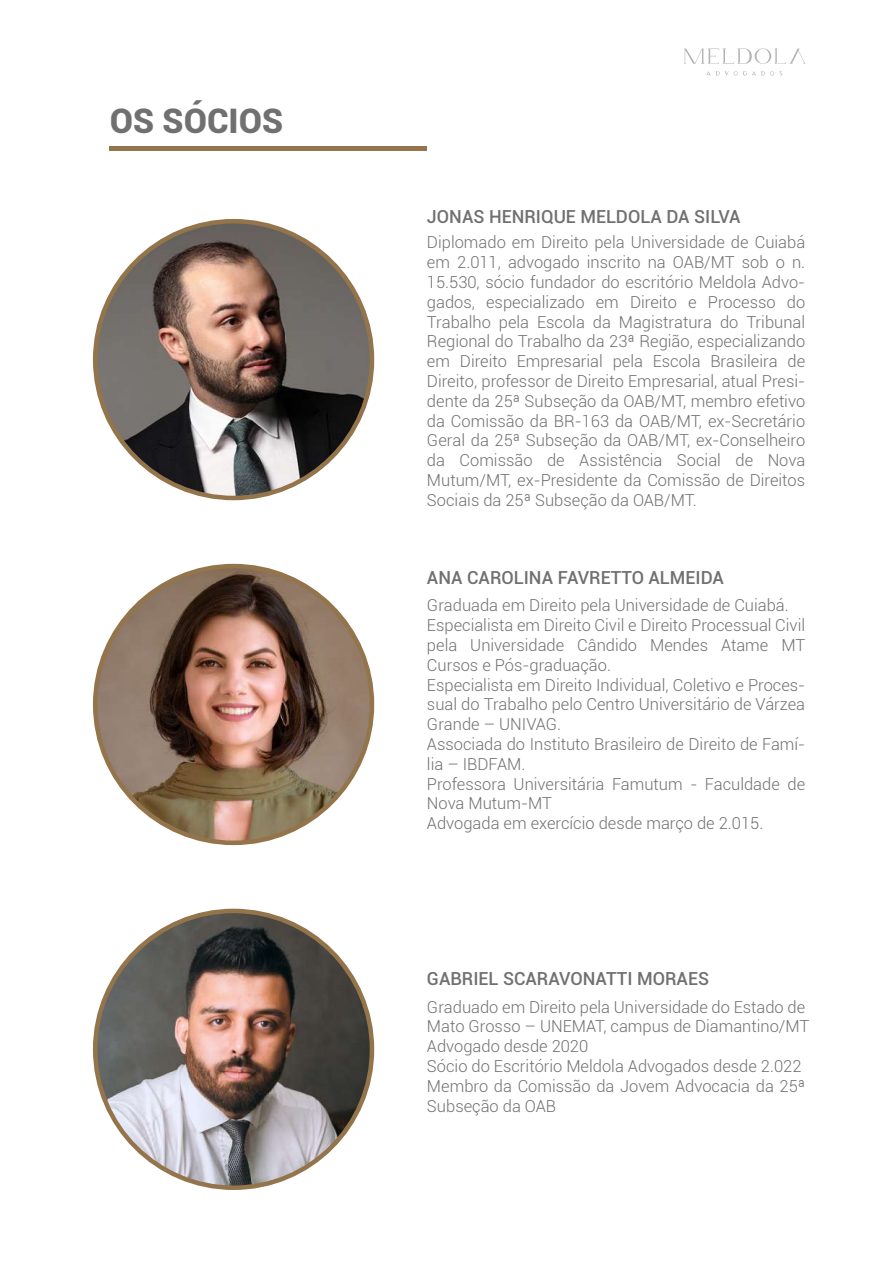
<style>
.page{position:relative;width:893px;height:1263px;background:#fff}
.page>*{position:absolute;margin:0;border:0;box-sizing:border-box;transform-origin:0 0}
.t1{font:900 33.75px "Roboto";color:#707070}
.t2{font:500 18px "Roboto";color:#707070}
.t3{font:300 16.5px/19.8px "Roboto";color:#707070}
</style>
<div class="page">
<hr style="left:110px;top:147px;width:317px;height:4px;background:#93744b">
<img style="left:95px;top:221px;width:277px;height:277px;border-radius:138px">
<img style="left:95px;top:566px;width:277px;height:277px;border-radius:138px">
<svg style="left:684px;top:48px;width:121px;height:16px"></svg>
<svg style="left:706px;top:71px;width:76px;height:5px"></svg>
<img style="left:95px;top:911px;width:277px;height:277px;border-radius:138px">
<h1 class="t1" style="left:110px;top:97px;width:175px">OS SÓCIOS</h1>
<p class="t2" style="left:427px;top:204px;width:315px">JONAS HENRIQUE MELDOLA DA SILVA</p>
<p class="t3" style="left:427px;top:232px;width:380px;text-align:justify">Diplomado em Direito pela Universidade de Cuiabá em 2.011, advogado inscrito na OAB/MT sob o n.<br>15.530, sócio fundador do escritório Meldola Advo&shy;gados, especializado em Direito e Processo do Trabalho pela Escola da Magistratura do Tribunal Regional do Trabalho da 23ª Região, especializando em Direito Empresarial pela Escola Brasileira de Direito, professor de Direito Empresarial, atual Presi&shy;dente da 25ª Subseção da OAB/MT, membro efetivo da Comissão da BR-163 da OAB/MT, ex-Secretário Geral da 25ª Subseção da OAB/MT, ex-Conselheiro da Comissão de Assistência Social de Nova Mutum/MT, ex-Presidente da Comissão de Direitos Sociais da 25ª Subseção da OAB/MT.</p>
<p class="t2" style="left:427px;top:565px;width:299px">ANA CAROLINA FAVRETTO ALMEIDA</p>
<p class="t3" style="left:427px;top:595px;width:380px">Graduada em Direito pela Universidade de Cuiabá.<br>Especialista em Direito Civil e Direito Processual Civil pela Universidade Cândido Mendes Atame MT Cursos e Pós-graduação.<br>Especialista em Direito Individual, Coletivo e Proces&shy;sual do Trabalho pelo Centro Universitário de Várzea Grande – UNIVAG.<br>Associada do Instituto Brasileiro de Direito de Famí&shy;lia – IBDFAM.<br>Professora Universitária Famutum - Faculdade de Nova Mutum-MT<br>Advogada em exercício desde março de 2.015.</p>
<p class="t2" style="left:427px;top:966px;width:284px">GABRIEL SCARAVONATTI MORAES</p>
<p class="t3" style="left:427px;top:996px;width:384px">Graduado em Direito pela Universidade do Estado de Mato Grosso – UNEMAT, campus de Diamantino/MT Advogado desde 2020<br>Sócio do Escritório Meldola Advogados desde 2.022<br>Membro da Comissão da Jovem Advocacia da 25ª Subseção da OAB</p>
</div>
